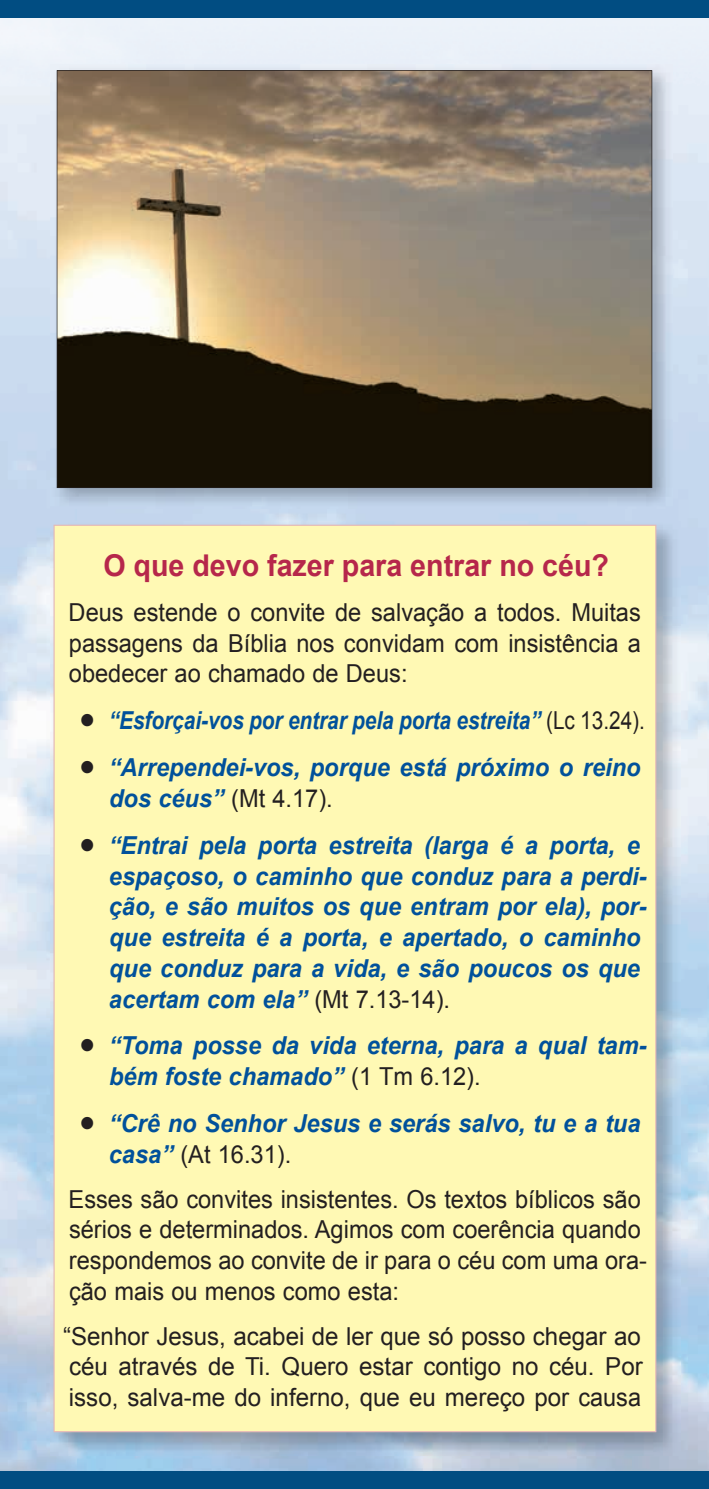
<style>
.page{position:relative;width:709px;height:1489px;background:#fff}
.page>*{position:absolute;margin:0;border:0;box-sizing:border-box;transform-origin:0 0}
.t1{font:700 30px "Arial";color:#b6274b;scale:.95 1}
.t2{font:italic 700 24.75px/30.8px "Arial";color:#01519b;scale:.95 1}
.t3{font:24.75px/30.8px "Arial";color:#231f20;text-align:justify;scale:.95 1}
.t4{font:24.75px/30.8px "Arial";color:#231f20;text-align:justify}
.t5{font:italic 700 24.75px "Arial";color:#01519b;scale:.84 1}
.s1{font-family:"Cg Omega";font-weight:400;font-style:normal;color:#231f20}
.s2{font-weight:400;font-style:normal;color:#231f20}
</style>
<div class="page">
<img style="left:50px;top:522px;width:630px;height:593px">
<img style="left:50px;top:1115px;width:630px;height:340px">
<div style="left:53px;top:524px;width:603px;height:907px;background:#fff9b4"></div>
<div style="left:0;top:1470px;width:709px;height:18px;background:#014d82"></div>
<div style="left:0;top:0;width:709px;height:18px;background:#014d82"></div>
<img style="left:51px;top:64px;width:621px;height:444px">
<svg style="left:57px;top:70px;width:595px;height:418px;background:#7e6f5a"></svg>
<p class="t1" style="left:103px;top:545px;width:534px">O que devo fazer para entrar no céu?</p>
<p class="t3" style="left:69px;top:597px;width:604px">Deus es tende o con vite de sal va ção a to dos. Muitas pas sa gens da Bí blia nos convidam com in sis tên cia a obe de cer ao cha mado de Deus:</p>
<p class="t5" style="left:79px;top:704px;width:675px"><span class="s1">•</span> “Es for çai-vos por en trar pela porta es treita” <span class="s2">(Lc 13.24).</span></p>
<p class="t2" style="left:109px;top:753px;width:561px;text-indent:-30px"><span class="s1">•</span> “Arre pen dei-vos, por que está pró ximo o reino dos céus” <span class="s2">(Mt 4.17).</span></p>
<p class="t2" style="left:109px;top:830px;width:567px;text-indent:-30px"><span class="s1">•</span> “En trai pela porta es treita (larga é a porta, e es pa çoso, o ca mi nho que con duz para a per di&shy;ção, e são muitos os que en tram por ela), por&shy;que es treita é a porta, e aper tado, o ca mi nho que con duz para a vida, e são pou cos os que acer tam com ela” <span class="s2">(Mt 7.13-14).</span></p>
<p class="t2" style="left:109px;top:1031px;width:567px;text-indent:-30px"><span class="s1">•</span> “Toma posse da vida eterna, para a qual tam&shy;bém foste cha mado” <span class="s2">(1 Tm 6.12).</span></p>
<p class="t2" style="left:109px;top:1108px;width:561px;text-indent:-30px"><span class="s1">•</span> “Crê no Se nhor Je sus e se rás salvo, tu e a tua casa” <span class="s2">(At 16.31).</span></p>
<p class="t3" style="left:69px;top:1183px;width:610px;text-align:left">Es ses são con vi tes in sis tentes. Os textos bí bli cos são sé rios e de termi na dos. Agi mos com coe rên cia quando res pon de mos ao con vite de ir para o céu com uma ora&shy;ção mais ou me nos como esta:</p>
<p class="t4" style="left:63px;top:1320px;width:581px">“Se nhor Je sus, aca bei de ler que só posso che gar ao céu atra vés de Ti. Quero es tar con tigo no céu. Por isso, salva-me do in ferno, que eu me reço por causa</p>
</div>
